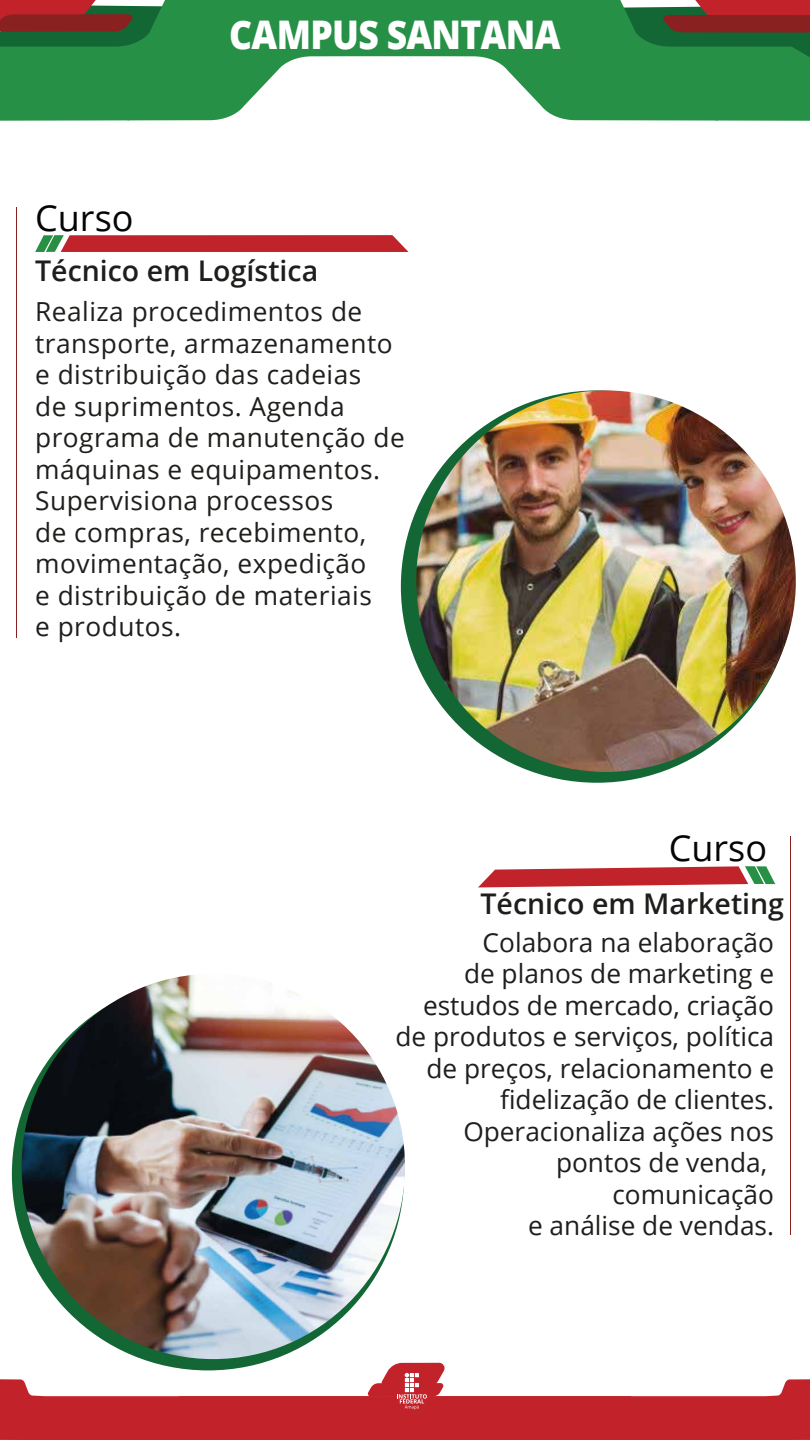
<style>
.page{position:relative;width:810px;height:1440px;background:#fff}
.page>*{position:absolute;margin:0;border:0;box-sizing:border-box;transform-origin:0 0}
.t1{font:41.85px "Open Sans";letter-spacing:-.02em;color:#fff;scale:.9 1}
.t2{font:800 39.45px "Open Sans";color:#fff;scale:.9 1}
.t3{font:36px "Open Sans";color:#040506}
.t4{font:600 28.5px "Open Sans";color:#1e1e1c}
.t5{font:26.25px/31.5px "Open Sans";letter-spacing:.02em;color:#1e1e1c}
.t6{font:26.25px/31.5px "Open Sans";color:#1e1e1c;text-align:right}
</style>
<div class="page">
<svg style="left:0;top:1363px;width:810px;height:77px"></svg>
<svg style="left:0;top:0;width:235px;height:121px;fill:#269146"></svg>
<svg style="left:235px;top:0;width:575px;height:121px;fill:#269146"></svg>
<img style="left:416px;top:390px;width:380px;height:382px">
<hr style="left:16px;top:207px;width:1px;height:431px;background:#882120">
<svg style="left:35px;top:235px;width:374px;height:17px"></svg>
<svg style="left:478px;top:866px;width:297px;height:21px"></svg>
<hr style="left:790px;top:837px;width:1px;height:398px;background:#882120">
<img style="left:22px;top:975px;width:383px;height:384px">
<h3 class="t3" style="left:35px;top:193px;width:100px">Curso</h3>
<h1 class="t1" style="left:297px;top:-1px;width:295px">MPU<sub>S</sub> S<sub>SA</sub>M<sub>NT</sub>AC<sub>A</sub>A<sub>N</sub>PÁ<sub>A</sub></h1>
<h2 class="t2" style="left:229px;top:5px;width:146px">C<sup>C</sup>A<sup>A</sup>MPU</h2>
<p class="t4" style="left:35px;top:251px;width:285px">Técnico em Logística</p>
<p class="t5" style="left:35px;top:295px;width:371px">Realiza procedimentos de transporte, armazenamento e distribuição das cadeias<br>de suprimentos. Agenda programa de manutenção de máquinas e equipamentos.<br>Supervisiona processos<br>de compras, recebimento, movimentação, expedição<br>e distribuição de materiais<br>e produtos.</p>
<h3 class="t3" style="left:669px;top:824px;width:100px">Curso</h3>
<p class="t4" style="left:480px;top:884px;width:305px">Técnico em Marketing</p>
<p class="t6" style="left:396px;top:926px;width:380px">Colabora na elaboração<br>de planos de marketing e estudos de mercado, criação de produtos e serviços, política de preços, relacionamento e fidelização de clientes.<br>Operacionaliza ações nos pontos de venda, comunicação<br>e análise de vendas.</p>
</div>
